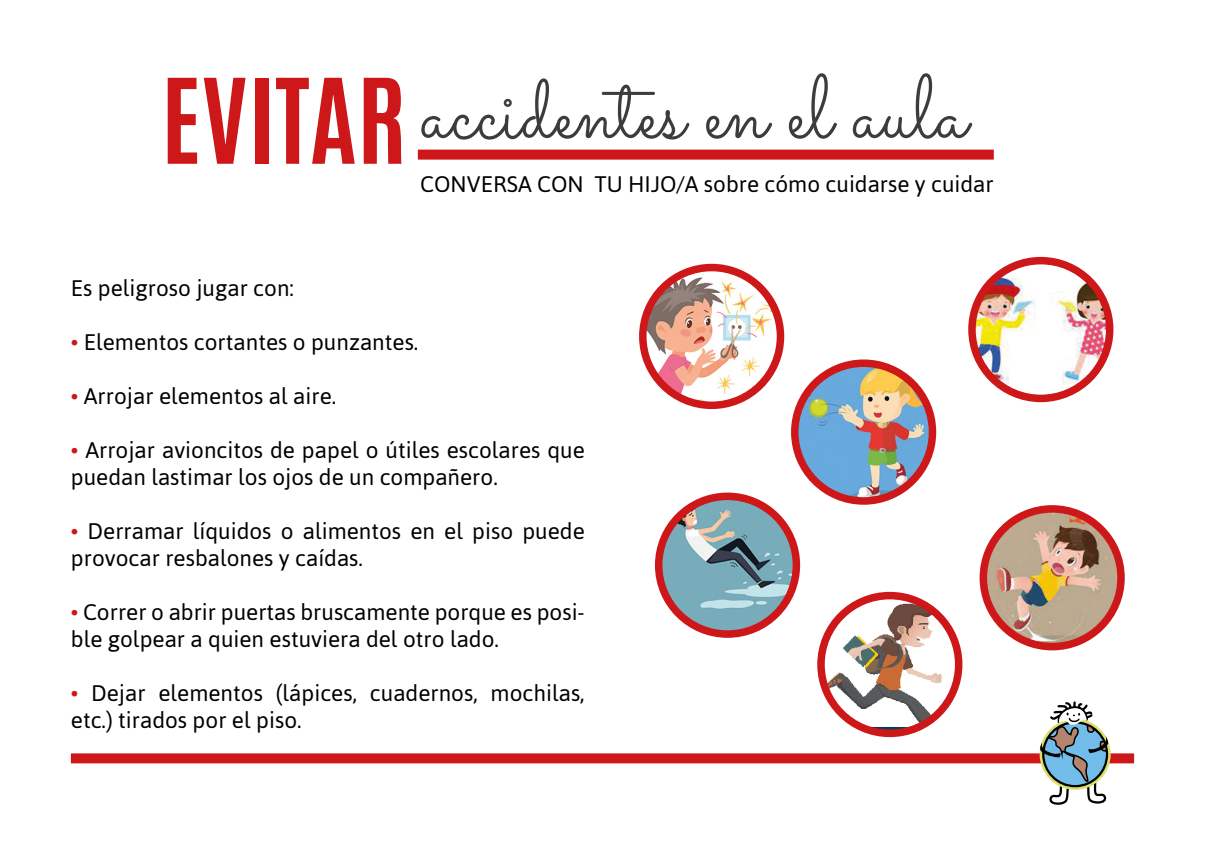
<style>
.page{position:relative;width:1205px;height:851px;background:#fff}
.page>*{position:absolute;margin:0;border:0;box-sizing:border-box;transform-origin:0 0}
.t1{font:700 100px "Antonio";color:#cd1719}
.t2{font:90px "Sacramento";color:#3c3c3b}
.t3{font:22.5px/27px "Asap";color:#000}
.s1{color:#cd1719}
</style>
<div class="page">
<div style="left:418px;top:150px;width:576px;height:10px;background:#cd1719"></div>
<div style="left:71px;top:753px;width:1063px;height:10px;background:#cd1719"></div>
<img style="left:643px;top:267px;width:137px;height:138px;border-radius:69px">
<div style="left:639px;top:264px;width:145px;height:145px;border:8px solid #cd1719;border-radius:50%"></div>
<img style="left:795px;top:363px;width:137px;height:138px;border-radius:69px">
<div style="left:791px;top:359px;width:145px;height:145px;border:8px solid #cd1719;border-radius:50%"></div>
<img style="left:972px;top:260px;width:137px;height:138px;border-radius:69px">
<div style="left:968px;top:257px;width:145px;height:145px;border:8px solid #cd1719;border-radius:50%"></div>
<img style="left:659px;top:496px;width:137px;height:138px;border-radius:69px">
<div style="left:655px;top:492px;width:145px;height:145px;border:8px solid #cd1719;border-radius:50%"></div>
<img style="left:983px;top:509px;width:138px;height:137px;border-radius:69px">
<div style="left:979px;top:505px;width:146px;height:145px;border:8px solid #cd1719;border-radius:50%"></div>
<img style="left:821px;top:595px;width:137px;height:138px;border-radius:69px">
<div style="left:817px;top:591px;width:145px;height:146px;border:8px solid #cd1719;border-radius:50%"></div>
<svg style="left:1039px;top:701px;width:71px;height:104px"></svg>
<h1 class="t1" style="left:161px;top:45px;width:247px">EVITAR</h1>
<h2 class="t2" style="left:420px;top:54px;width:548px">accidentes en el aula</h2>
<p class="t3" style="left:420px;top:170px;width:575px">CONVERSA CON TU HIJO/A sobre cómo cuidarse y cuidar</p>
<p class="t3" style="left:71px;top:274px;width:225px">Es peligroso jugar con:</p>
<p class="t3" style="left:71px;top:328px;width:349px"><span class="s1">•</span> Elementos cortantes o punzantes.</p>
<p class="t3" style="left:71px;top:382px;width:267px"><span class="s1">•</span> Arrojar elementos al aire.</p>
<p class="t3" style="left:71px;top:436px;width:515px"><span class="s1">•</span> Arrojar avioncitos de papel o útiles escolares que puedan lastimar los ojos de un compañero.</p>
<p class="t3" style="left:71px;top:517px;width:515px"><span class="s1">•</span> Derramar líquidos o alimentos en el piso puede provocar resbalones y caídas.</p>
<p class="t3" style="left:71px;top:598px;width:515px"><span class="s1">•</span> Correr o abrir puertas bruscamente porque es posi&shy;ble golpear a quien estuviera del otro lado.</p>
<p class="t3" style="left:71px;top:679px;width:515px"><span class="s1">•</span> Dejar elementos (lápices, cuadernos, mochilas, etc.) tirados por el piso.</p>
</div>
